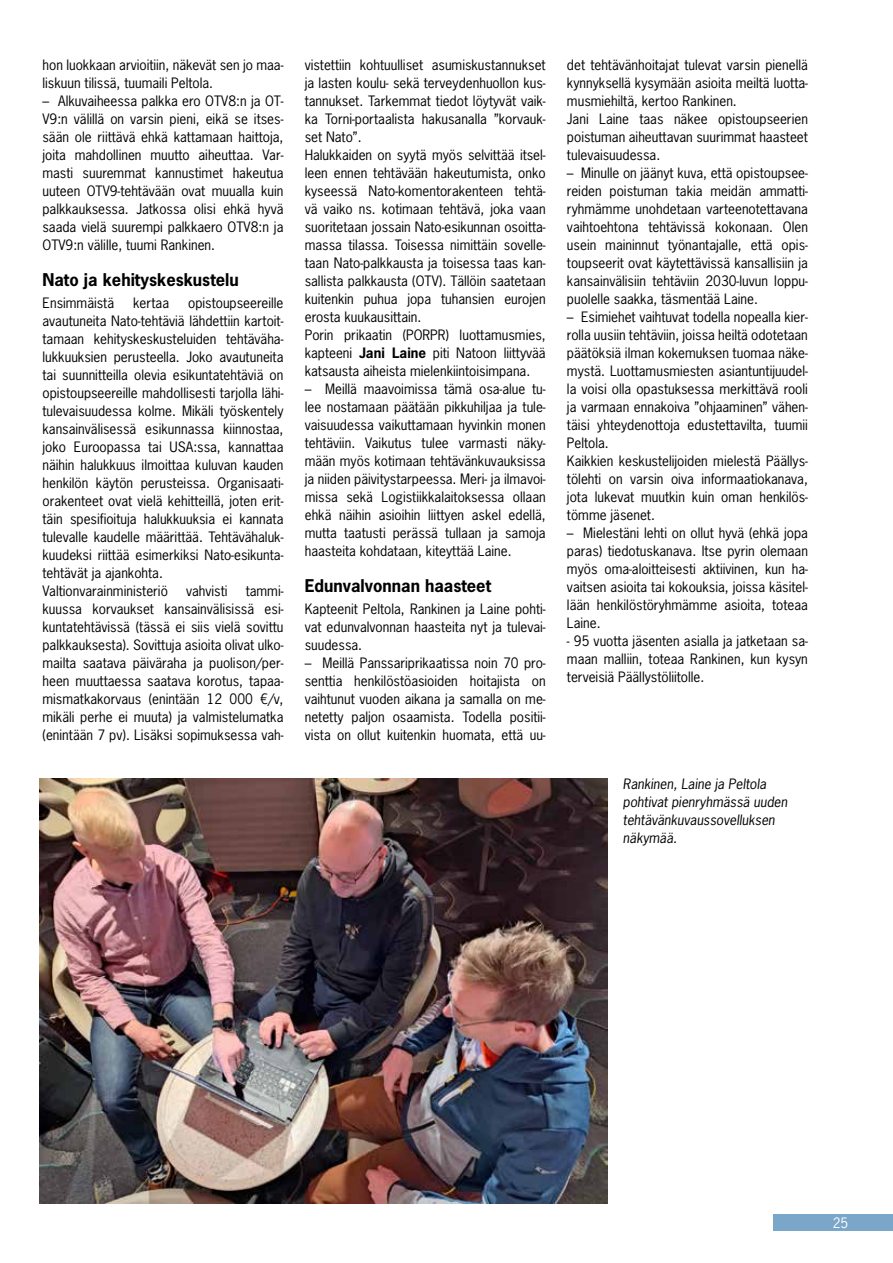
<style>
.page{position:relative;width:893px;height:1263px;background:#fff}
.page>*{position:absolute;margin:0;border:0;box-sizing:border-box;transform-origin:0 0}
.t1{font:700 16.5px "News Gothic Std";color:#000}
.t2{font:13.5px/18px "News Gothic Std";color:#000;text-align:justify}
.t3{font:italic 13.5px/18px "News Gothic Std";color:#000}
.t4{font:13.5px "News Gothic Std";color:#fff}
.s1{font-weight:700}
</style>
<div class="page">
<div style="left:774px;top:1214px;width:119px;height:16px;background:#7aa6c9"></div>
<img style="left:39px;top:778px;width:568px;height:425px">
<p class="t2" style="left:43px;top:56px;width:242px">hon luokkaan arvioitiin, näkevät sen jo maa&shy;liskuun tilissä, tuumaili Peltola.</p>
<p class="t2" style="left:43px;top:92px;width:242px">– Alkuvaiheessa palkka ero OTV8:n ja OT-V9:n välillä on varsin pieni, eikä se itses&shy;sään ole riittävä ehkä kattamaan haittoja, joita mahdollinen muutto aiheuttaa. Var&shy;masti suuremmat kannustimet hakeutua uuteen OTV9-tehtävään ovat muualla kuin palkkauksessa. Jatkossa olisi ehkä hyvä saada vielä suurempi palkkaero OTV8:n ja OTV9:n välille, tuumi Rankinen.</p>
<p class="t1" style="left:43px;top:269px;width:198px">Nato ja kehityskeskustelu</p>
<p class="t2" style="left:43px;top:294px;width:73px">Ensimmäistä</p>
<p class="t2" style="left:133px;top:294px;width:37px">kertaa</p>
<p class="t2" style="left:43px;top:294px;width:242px;text-align:left;text-indent:146px">opistoupseereille avautuneita Nato-tehtäviä lähdettiin kartoit&shy;tamaan kehityskeskusteluiden tehtäväha&shy;lukkuuksien perusteella. Joko avautuneita tai suunnitteilla olevia esikuntatehtäviä on opistoupseereille mahdollisesti tarjolla lähi&shy;tulevaisuudessa kolme. Mikäli työskentely kansainvälisessä esikunnassa kiinnostaa, joko Euroopassa tai USA:ssa, kannattaa näihin halukkuus ilmoittaa kuluvan kauden henkilön käytön perusteissa. Organisaati&shy;orakenteet ovat vielä kehitteillä, joten erit&shy;täin spesifioituja halukkuuksia ei kannata tulevalle kaudelle määrittää. Tehtävähaluk&shy;kuudeksi riittää esimerkiksi Nato-esikunta&shy;tehtävät ja ajankohta.<br>Valtionvarainministeriö</p>
<p class="t2" style="left:43px;top:582px;width:242px;text-indent:203px">tammi&shy;kuussa korvaukset kansainvälisissä esi&shy;kuntatehtävissä (tässä ei siis vielä sovittu palkkauksesta). Sovittuja asioita olivat ulko&shy;mailta saatava päiväraha ja puolison/per&shy;heen muuttaessa saatava korotus, tapaa&shy;mismatkakorvaus (enintään 12 000 €/v, mikäli perhe ei muuta) ja valmistelumatka (enintään 7 pv). Lisäksi sopimuksessa vah-</p>
<p class="t2" style="left:186px;top:582px;width:43px">vahvisti</p>
<p class="t2" style="left:305px;top:56px;width:242px;text-align:left">vistettiin kohtuulliset asumiskustannukset ja lasten koulu- sekä terveydenhuollon kus&shy;tannukset. Tarkemmat tiedot löytyvät vaik&shy;ka Torni-portaalista hakusanalla ”korvauk&shy;set Nato”.<br>Halukkaiden on syytä myös selvittää itsel&shy;leen ennen tehtävään hakeutumista, onko kyseessä Nato-komentorakenteen tehtä&shy;vä vaiko ns. kotimaan tehtävä, joka vaan suoritetaan jossain Nato-esikunnan osoitta&shy;massa tilassa. Toisessa nimittäin sovelle&shy;taan Nato-palkkausta ja toisessa taas kan&shy;sallista palkkausta (OTV). Tällöin saatetaan kuitenkin puhua jopa tuhansien eurojen erosta kuukausittain.<br>Porin prikaatin (PORPR) luottamusmies, kapteeni <span class="s1">Jani Laine</span> piti Natoon liittyvää katsausta aiheista mielenkiintoisimpana.</p>
<p class="t2" style="left:305px;top:380px;width:242px">– Meillä maavoimissa tämä osa-alue tu&shy;lee nostamaan päätään pikkuhiljaa ja tule&shy;vaisuudessa vaikuttamaan hyvinkin monen tehtäviin. Vaikutus tulee varmasti näky&shy;mään myös kotimaan tehtävänkuvauksissa ja niiden päivitystarpeessa. Meri- ja ilmavoi&shy;missa sekä Logistiikkalaitoksessa ollaan ehkä näihin asioihin liittyen askel edellä, mutta taatusti perässä tullaan ja samoja haasteita kohdataan, kiteyttää Laine.</p>
<p class="t1" style="left:305px;top:575px;width:188px">Edunvalvonnan haasteet</p>
<p class="t2" style="left:305px;top:600px;width:242px">Kapteenit Peltola, Rankinen ja Laine pohti&shy;vat edunvalvonnan haasteita nyt ja tulevai&shy;suudessa.</p>
<p class="t2" style="left:305px;top:654px;width:242px">– Meillä Panssariprikaatissa noin 70 pro&shy;senttia henkilöstöasioiden hoitajista on vaihtunut vuoden aikana ja samalla on me&shy;netetty paljon osaamista. Todella positii&shy;vista on ollut kuitenkin huomata, että uu-</p>
<p class="t2" style="left:567px;top:56px;width:242px;text-align:left">det tehtävänhoitajat tulevat varsin pienellä kynnyksellä kysymään asioita meiltä luotta&shy;musmiehiltä, kertoo Rankinen.<br>Jani Laine taas näkee opistoupseerien poistuman aiheuttavan suurimmat haasteet tulevaisuudessa.</p>
<p class="t2" style="left:567px;top:164px;width:242px">– Minulle on jäänyt kuva, että opistoupsee&shy;reiden poistuman takia meidän ammatti&shy;ryhmämme unohdetaan varteenotettavana vaihtoehtona tehtävissä kokonaan. Olen usein maininnut työnantajalle, että opis&shy;toupseerit ovat käytettävissä kansallisiin ja kansainvälisiin tehtäviin 2030-luvun loppu&shy;puolelle saakka, täsmentää Laine.</p>
<p class="t2" style="left:567px;top:308px;width:242px;text-align:left">– Esimiehet vaihtuvat todella nopealla kier&shy;rolla uusiin tehtäviin, joissa heiltä odotetaan päätöksiä ilman kokemuksen tuomaa näke&shy;mystä. Luottamusmiesten asiantuntijuudel&shy;la voisi olla opastuksessa merkittävä rooli ja varmaan ennakoiva ”ohjaaminen” vähen&shy;täisi yhteydenottoja edustettavilta, tuumii Peltola.<br>Kaikkien keskustelijoiden mielestä Päällys&shy;tölehti on varsin oiva informaatiokanava, jota lukevat muutkin kuin oman henkilös&shy;tömme jäsenet.</p>
<p class="t2" style="left:567px;top:524px;width:242px">– Mielestäni lehti on ollut hyvä (ehkä jopa paras) tiedotuskanava. Itse pyrin olemaan myös oma-aloitteisesti aktiivinen, kun ha&shy;vaitsen asioita tai kokouksia, joissa käsitel&shy;lään henkilöstöryhmämme asioita, toteaa Laine.</p>
<p class="t2" style="left:567px;top:632px;width:242px">- 95 vuotta jäsenten asialla ja jatketaan sa&shy;maan malliin, toteaa Rankinen, kun kysyn terveisiä Päällystöliitolle.</p>
<p class="t3" style="left:623px;top:775px;width:166px">Rankinen, Laine ja Peltola pohtivat pienryhmässä uuden tehtävänkuvaussovelluksen näkymää.</p>
<p class="t4" style="left:833px;top:1214px;width:17px">25</p>
</div>
